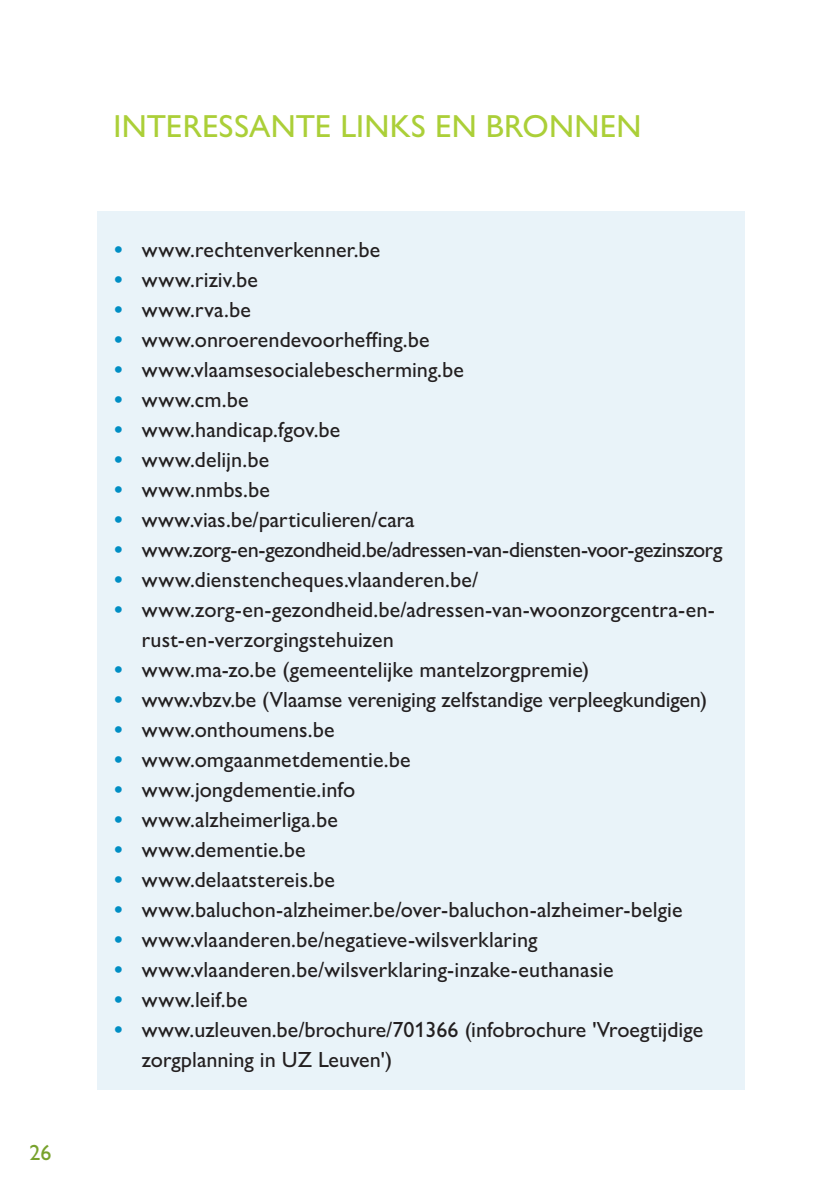
<style>
.page{position:relative;width:840px;height:1191px;background:#fff}
.page>*{position:absolute;margin:0;border:0;box-sizing:border-box;transform-origin:0 0}
.t1{font:500 32px "Gill Sans Nova";color:#abcf38}
.t2{font:500 22px/30px "Gill Sans Nova";color:#231f20}
.t3{font:500 22px "Gill Sans Nova";letter-spacing:-.02em;color:#231f20}
.t4{font:500 22px "Gill Sans Nova";color:#78a22d}
.s1{font-weight:700;color:#008ec4}
</style>
<div class="page">
<div style="left:97px;top:211px;width:647px;height:879px;background:#e9f3f9"></div>
<p class="t4" style="left:29px;top:1138px;width:23px">26</p>
<h1 class="t1" style="left:113px;top:106px;width:529px">INTERESSANTE LINKS EN BRONNEN</h1>
<p class="t2" style="left:113px;top:234px;width:268px"><span class="s1">•</span> www.rechtenverkenner.be</p>
<p class="t2" style="left:113px;top:264px;width:146px"><span class="s1">•</span> www.riziv.be</p>
<p class="t2" style="left:113px;top:294px;width:139px"><span class="s1">•</span> www.rva.be</p>
<p class="t2" style="left:113px;top:324px;width:317px"><span class="s1">•</span> www.onroerendevoorheffing.be</p>
<p class="t2" style="left:113px;top:354px;width:352px"><span class="s1">•</span> www.vlaamsesocialebescherming.be</p>
<p class="t2" style="left:113px;top:384px;width:136px"><span class="s1">•</span> www.cm.be</p>
<p class="t2" style="left:113px;top:414px;width:228px"><span class="s1">•</span> www.handicap.fgov.be</p>
<p class="t2" style="left:113px;top:444px;width:157px"><span class="s1">•</span> www.delijn.be</p>
<p class="t2" style="left:113px;top:474px;width:158px"><span class="s1">•</span> www.nmbs.be</p>
<p class="t2" style="left:113px;top:504px;width:302px"><span class="s1">•</span> www.vias.be/particulieren/cara</p>
<p class="t3" style="left:113px;top:536px;width:610px"><span class="s1">•</span> www.zorg-en-gezondheid.be/adressen-van-diensten-voor-gezinszorg</p>
<p class="t2" style="left:113px;top:564px;width:366px"><span class="s1">•</span> www.dienstencheques.vlaanderen.be/</p>
<p class="t2" style="left:142px;top:594px;width:572px;text-indent:-28px"><span class="s1">•</span> www.zorg-en-gezondheid.be/adressen-van-woonzorgcentra--en&shy;rust-en-verzorgingstehuizen</p>
<p class="t2" style="left:113px;top:654px;width:477px"><span class="s1">•</span> www.ma-zo.be (gemeentelijke mantelzorgpremie)</p>
<p class="t2" style="left:113px;top:684px;width:595px"><span class="s1">•</span> www.vbzv.be (Vlaamse vereniging zelfstandige verpleegkundigen)</p>
<p class="t2" style="left:113px;top:714px;width:222px"><span class="s1">•</span> www.onthoumens.be</p>
<p class="t2" style="left:113px;top:744px;width:298px"><span class="s1">•</span> www.omgaanmetdementie.be</p>
<p class="t2" style="left:113px;top:774px;width:243px"><span class="s1">•</span> www.jongdementie.info</p>
<p class="t2" style="left:113px;top:804px;width:226px"><span class="s1">•</span> www.alzheimerliga.be</p>
<p class="t2" style="left:113px;top:834px;width:194px"><span class="s1">•</span> www.dementie.be</p>
<p class="t2" style="left:113px;top:864px;width:223px"><span class="s1">•</span> www.delaatstereis.be</p>
<p class="t2" style="left:113px;top:894px;width:570px"><span class="s1">•</span> www.baluchon-alzheimer.be/over-baluchon-alzheimer-belgie</p>
<p class="t2" style="left:113px;top:924px;width:425px"><span class="s1">•</span> www.vlaanderen.be/negatieve-wilsverklaring</p>
<p class="t2" style="left:113px;top:954px;width:501px"><span class="s1">•</span> www.vlaanderen.be/wilsverklaring-inzake-euthanasie</p>
<p class="t2" style="left:113px;top:984px;width:136px"><span class="s1">•</span> www.leif.be</p>
<p class="t2" style="left:142px;top:1014px;width:563px;text-indent:-28px"><span class="s1">•</span> www.uzleuven.be/brochure/701366 (infobrochure 'Vroegtijdige zorgplanning in UZ Leuven')</p>
</div>
